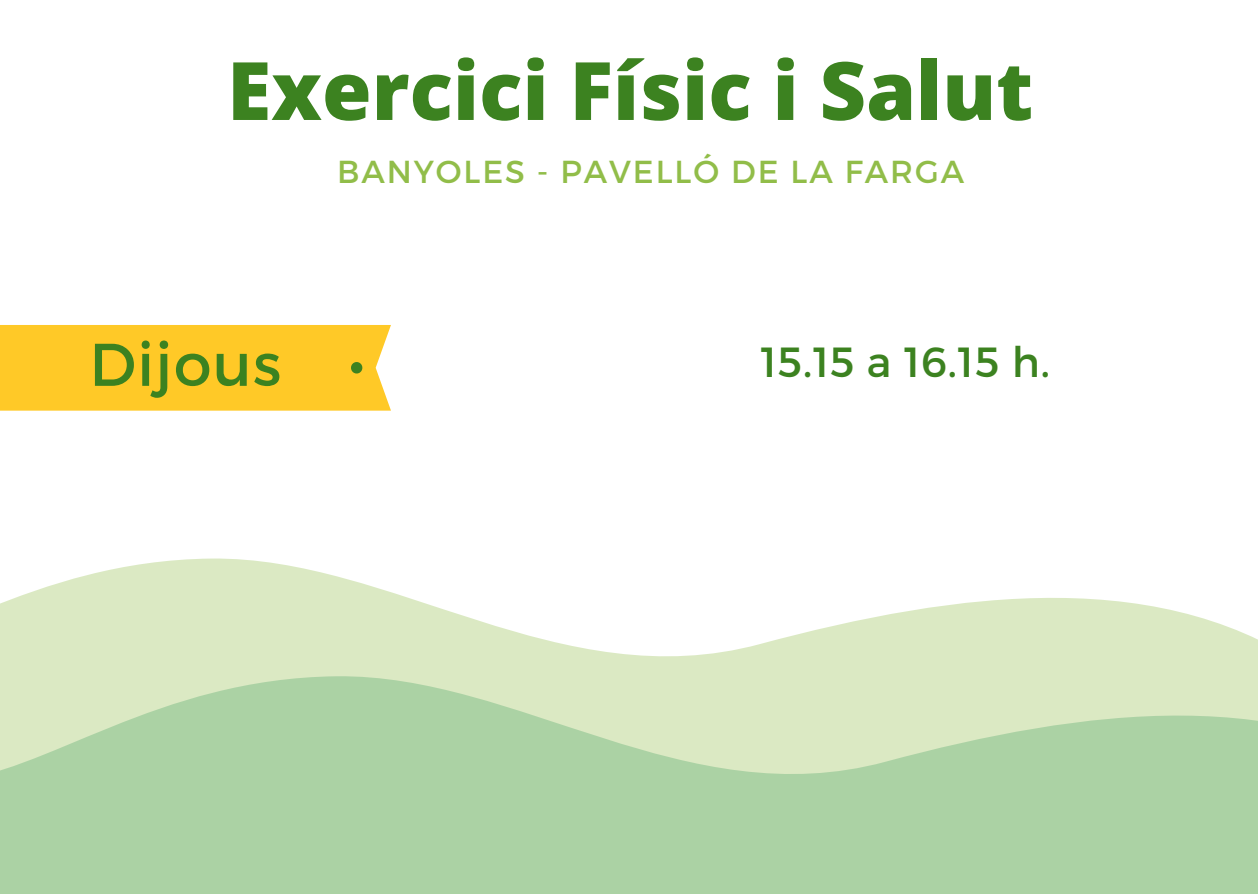
<style>
.page{position:relative;width:1258px;height:894px;background:#fff}
.page>*{position:absolute;margin:0;border:0;box-sizing:border-box;transform-origin:0 0}
.t1{font:800 80.4px "Open Sans";color:#3c8220}
.t2{font:60px "Montserrat";letter-spacing:.02em;color:#3c8220}
.t3{font:42px "Montserrat";letter-spacing:.02em;color:#3c8220}
.t4{font:31.8px "Montserrat";letter-spacing:.06em;color:#91bd49}
</style>
<div class="page">
<svg style="left:0;top:558px;width:1258px;height:116px;fill:#dbe9c3"></svg>
<svg style="left:0;top:674px;width:1258px;height:219px;background:#b6d7ab"></svg>
<div style="left:0;top:325px;width:391px;height:85px;background:#ffc927"></div>
<p class="t1" style="left:227px;top:34px;width:807px">Exercici Físic i Salut</p>
<p class="t4" style="left:337px;top:151px;width:629px">BANYOLES - PAVELLÓ DE LA FARGA</p>
<p class="t2" style="left:89px;top:325px;width:193px">Dijous</p>
<p class="t3" style="left:761px;top:335px;width:291px">15.15 a 16.15 h.</p>
</div>
